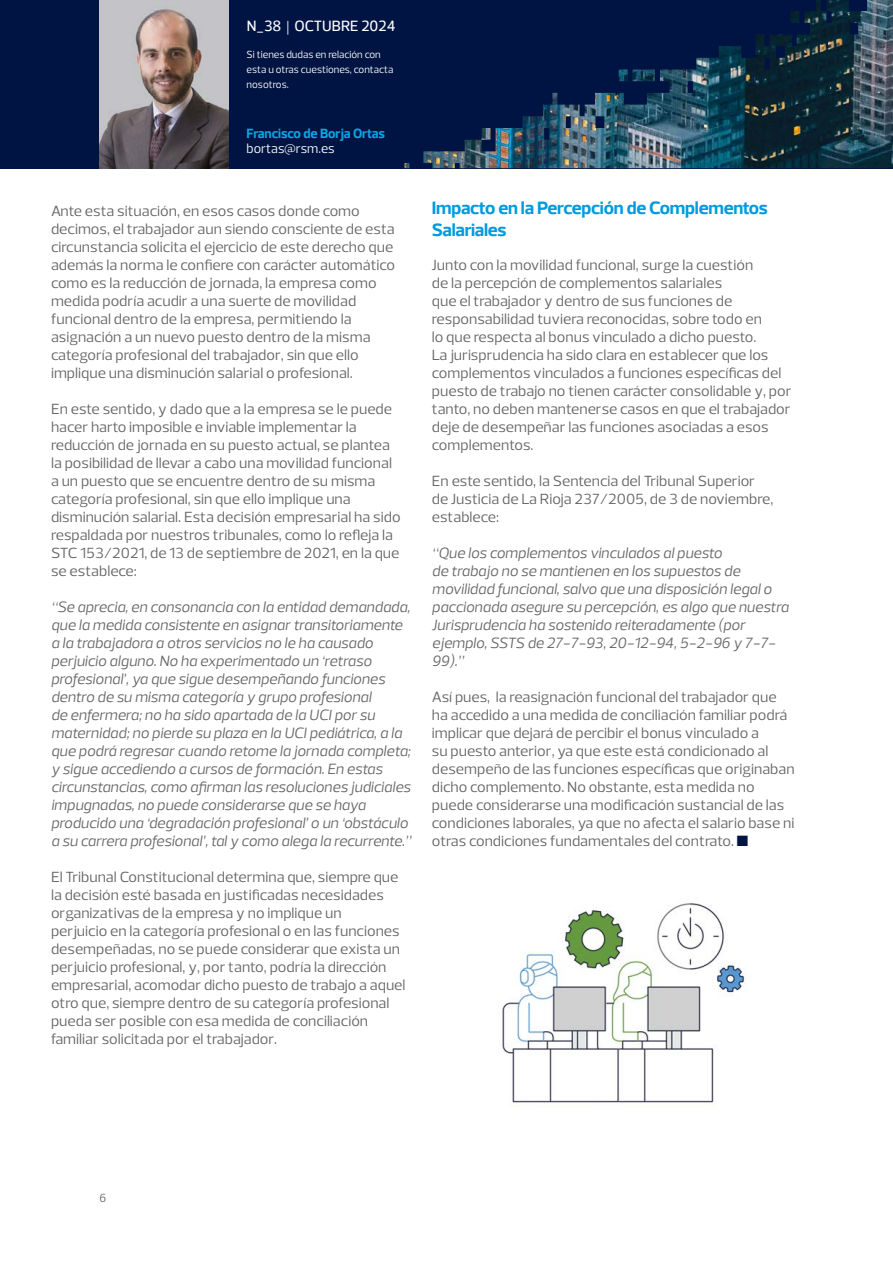
<style>
.page{position:relative;width:893px;height:1263px;background:#fff}
.page>*{position:absolute;margin:0;border:0;box-sizing:border-box;transform-origin:0 0}
.Power_of_being_understood{font:700 18px/21.6px "Prelo";letter-spacing:-.015em;color:#009bde;scale:1.04 1}
.Power_of_being_understood-2{font:15px/18px "Prelo";color:#656568;scale:1.04 1}
.Power_of_being_understood-3{font:italic 15px/18px "Prelo";letter-spacing:-.005em;color:#656568;scale:1.04 1}
.Division_Tagline{font:500 15px "Prelo";color:#fff}
.Power_of_being_understood-4{font:700 13.5px "Prelo";letter-spacing:-.01em;color:#08a7e0}
.Power_of_being_understood-5{font:13.5px "Prelo";color:#fff}
.t1{font:12px "Prelo";color:#656568}
.Power_of_being_understood-6{font:10.5px/15px "Prelo";color:#fff}
.s1{font-family:"Baskerville";font-weight:400}
.s2{color:#001443}
</style>
<div class="page">
<div style="left:0;top:0;width:893px;height:168px;background:#001443"></div>
<img style="left:100px;top:0;width:129px;height:168px">
<img style="left:405px;top:0;width:488px;height:168px">
<img style="left:502px;top:903px;width:243px;height:200px">
<p class="Division_Tagline" style="left:247px;top:17px;width:150px">N_38 <span class="s1">|</span> OCTUBRE 2024</p>
<p class="Power_of_being_understood-6" style="left:247px;top:47px;width:148px">Si tienes dudas en relación con esta u otras cuestiones, contacta nosotros.</p>
<p class="Power_of_being_understood-4" style="left:247px;top:126px;width:140px">Francisco de Borja Ortas</p>
<p class="Power_of_being_understood-5" style="left:247px;top:140px;width:90px">bortas@rsm.es</p>
<p class="Power_of_being_understood-2" style="left:51px;top:202px;width:332px">Ante esta situación, en esos casos donde como decimos, el trabajador aun siendo consciente de esta circunstancia solicita el ejercicio de este derecho que además la norma le confiere con carácter automático como es la reducción de jornada, la empresa como medida podría acudir a una suerte de movilidad funcional dentro de la empresa, permitiendo la asignación a un nuevo puesto dentro de la misma categoría profesional del trabajador, sin que ello implique una disminución salarial o profesional.</p>
<p class="Power_of_being_understood-2" style="left:51px;top:400px;width:338px">En este sentido, y dado que a la empresa se le puede hacer harto imposible e inviable implementar la reducción de jornada en su puesto actual, se plantea la posibilidad de llevar a cabo una movilidad funcional a un puesto que se encuentre dentro de su misma categoría profesional, sin que ello implique una disminución salarial. Esta decisión empresarial ha sido respaldada por nuestros tribunales, como lo refleja la STC 153/2021, de 13 de septiembre de 2021, en la que se establece:</p>
<p class="Power_of_being_understood-3" style="left:51px;top:598px;width:348px">“Se aprecia, en consonancia con la entidad demandada, que la medida consistente en asignar transitoriamente a la trabajadora a otros servicios no le ha causado perjuicio alguno. No ha experimentado un ‘retraso profesional’, ya que sigue desempeñando funciones dentro de su misma categoría y grupo profesional<br>de enfermera; no ha sido apartada de la UCI por su maternidad; no pierde su plaza en la UCI pediátrica, a la que podrá regresar cuando retome la jornada completa; y sigue accediendo a cursos de formación. En estas circunstancias, como afirman las resoluciones judiciales impugnadas, no puede considerarse que se haya producido una ‘degradación profesional’ o un ‘obstáculo a su carrera profesional’, tal y como alega la recurrente.”</p>
<p class="Power_of_being_understood-2" style="left:51px;top:868px;width:342px">El Tribunal Constitucional determina que, siempre que la decisión esté basada en justificadas necesidades organizativas de la empresa y no implique un<br>perjuicio en la categoría profesional o en las funciones desempeñadas, no se puede considerar que exista un perjuicio profesional, y, por tanto, podría la dirección empresarial, acomodar dicho puesto de trabajo a aquel otro que, siempre dentro de su categoría profesional pueda ser posible con esa medida de conciliación familiar solicitada por el trabajador.</p>
<p class="Power_of_being_understood" style="left:432px;top:197px;width:324px">Impacto en la Percepción de Complementos<br>Salariales</p>
<p class="Power_of_being_understood-2" style="left:432px;top:256px;width:347px">Junto con la movilidad funcional, surge la cuestión<br>de la percepción de complementos salariales<br>que el trabajador y dentro de sus funciones de responsabilidad tuviera reconocidas, sobre todo en<br>lo que respecta al bonus vinculado a dicho puesto.<br>La jurisprudencia ha sido clara en establecer que los complementos vinculados a funciones específicas del puesto de trabajo no tienen carácter consolidable y, por tanto, no deben mantenerse casos en que el trabajador deje de desempeñar las funciones asociadas a esos complementos.</p>
<p class="Power_of_being_understood-2" style="left:432px;top:472px;width:330px">En este sentido, la Sentencia del Tribunal Superior de Justicia de La Rioja 237/2005, de 3 de noviembre, establece:</p>
<p class="Power_of_being_understood-3" style="left:432px;top:544px;width:345px">“Que los complementos vinculados al puesto<br>de trabajo no se mantienen en los supuestos de movilidad funcional, salvo que una disposición legal o paccionada asegure su percepción, es algo que nuestra Jurisprudencia ha sostenido reiteradamente (por ejemplo, SSTS de 27-7-93, 20-12-94, 5-2-96 y 7-7- 99).”</p>
<p class="Power_of_being_understood-2" style="left:432px;top:688px;width:350px">Así pues, la reasignación funcional del trabajador que ha accedido a una medida de conciliación familiar podrá implicar que dejará de percibir el bonus vinculado a<br>su puesto anterior, ya que este está condicionado al desempeño de las funciones específicas que originaban dicho complemento. No obstante, esta medida no puede considerarse una modificación sustancial de las condiciones laborales, ya que no afecta el salario base ni otras condiciones fundamentales del contrato. <span class="s2">■</span></p>
<p class="t1" style="left:99px;top:1191px;width:8px">6</p>
</div>
